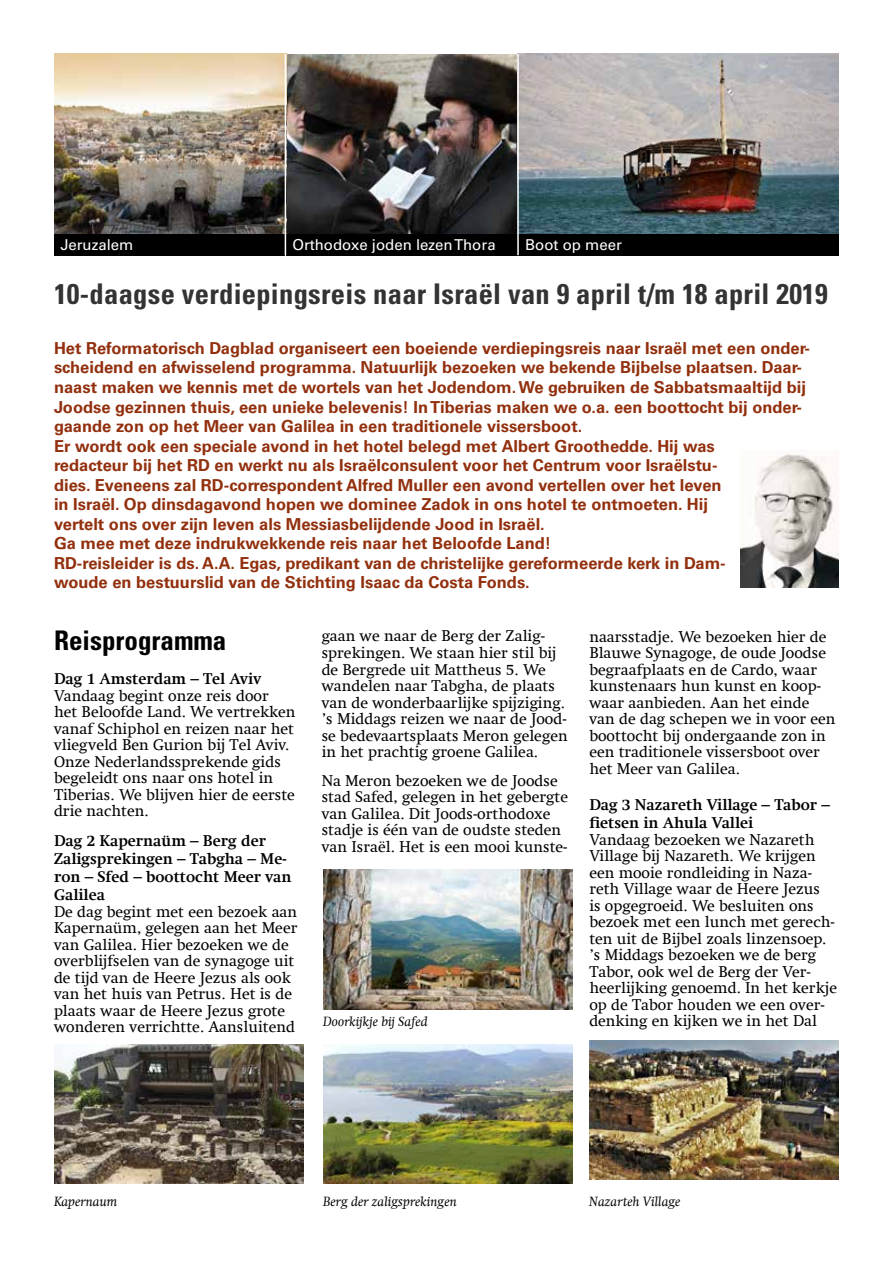
<style>
.page{position:relative;width:893px;height:1263px;background:#fff}
.page>*{position:absolute;margin:0;border:0;box-sizing:border-box;transform-origin:0 0}
.t1{font:700 condensed 28.5px "Univers LT Std";letter-spacing:.01em;color:#333}
.t2{font:700 condensed 27px "Univers LT Std";color:#000}
.t3{font:700 16.5px/19.5px "Univers LT Std";color:#92300e}
.t4{font:15.75px/16.5px "Swift Com";color:#000}
.t5{font:700 15.75px/18px "Swift Com";color:#000}
.t6{font:15px "Univers LT Std";color:#fff}
.t7{font:italic 13.5px "Swift Com";color:#000}
</style>
<div class="page">
<img style="left:54px;top:54px;width:463px;height:180px">
<img style="left:519px;top:54px;width:320px;height:180px">
<img style="left:741px;top:450px;width:98px;height:137px">
<div style="left:54px;top:234px;width:231px;height:21px;background:#000"></div>
<div style="left:286px;top:234px;width:231px;height:21px;background:#000"></div>
<div style="left:519px;top:234px;width:320px;height:21px;background:#000"></div>
<img style="left:54px;top:1044px;width:250px;height:139px">
<img style="left:323px;top:1044px;width:250px;height:139px">
<img style="left:323px;top:870px;width:250px;height:139px">
<img style="left:589px;top:1040px;width:250px;height:139px">
<hr style="left:285px;top:54px;width:1px;height:201px;background:#fff">
<p class="t6" style="left:60px;top:236px;width:75px">Jeruzalem</p>
<p class="t6" style="left:293px;top:236px;width:205px">Orthodoxe joden lezen Thora</p>
<p class="t6" style="left:525px;top:236px;width:98px">Boot op meer</p>
<h1 class="t1" style="left:54px;top:277px;width:775px">10-daagse verdiepingsreis naar Israël van 9 april t/m 18 april 2019</h1>
<p class="t3" style="left:54px;top:339px;width:757px">Het Reformatorisch Dagblad organiseert een boeiende verdiepingsreis naar Israël met een onder&shy;scheidend en afwisselend programma. Natuurlijk bezoeken we bekende Bijbelse plaatsen. Daar&shy;naast maken we kennis met de wortels van het Jodendom. We gebruiken de Sabbatsmaaltijd bij Joodse gezinnen thuis, een unieke belevenis! In Tiberias maken we o.a. een boottocht bij onder&shy;gaande zon op het Meer van Galilea in een traditionele vissersboot.<br>Er wordt ook een speciale avond in het hotel belegd met Albert Groothedde. Hij was<br>redacteur bij het RD en werkt nu als Israëlconsulent voor het Centrum voor Israëlstu-<br>dies. Eveneens zal RD-correspondent Alfred Muller een avond vertellen over het leven<br>in Israël. Op dinsdagavond hopen we dominee Zadok in ons hotel te ontmoeten. Hij<br>vertelt ons over zijn leven als Messiasbelijdende Jood in Israël.<br>Ga mee met deze indrukwekkende reis naar het Beloofde Land!<br>RD-reisleider is ds. A.A. Egas, predikant van de christelijke gereformeerde kerk in Dam-<br>woude en bestuurslid van de Stichting Isaac da Costa Fonds.</p>
<h2 class="t2" style="left:54px;top:623px;width:174px">Reisprogramma</h2>
<p class="t5" style="left:54px;top:670px;width:209px">Dag 1 Amsterdam – Tel Aviv</p>
<p class="t4" style="left:54px;top:687px;width:243px">Vandaag begint onze reis door het Beloofde Land. We vertrekken vanaf Schiphol en reizen naar het vliegveld Ben Gurion bij Tel Aviv.<br>Onze Nederlandssprekende gids begeleidt ons naar ons hotel in<br>Tiberias. We blijven hier de eerste drie nachten.</p>
<p class="t5" style="left:54px;top:832px;width:239px">Dag 2 Kapernaüm – Berg der<br>Zaligsprekingen – Tabgha – Me&shy;ron – Sfed – boottocht Meer van<br>Galilea</p>
<p class="t4" style="left:54px;top:903px;width:245px">De dag begint met een bezoek aan<br>Kapernaüm, gelegen aan het Meer van Galilea. Hier bezoeken we de overblijfselen van de synagoge uit de tijd van de Heere Jezus als ook van het huis van Petrus. Het is de plaats waar de Heere Jezus grote wonderen verrichtte. Aansluitend</p>
<p class="t4" style="left:322px;top:628px;width:248px">gaan we naar de Berg der Zalig&shy;sprekingen. We staan hier stil bij de Bergrede uit Mattheus 5. We wandelen naar Tabgha, de plaats van de wonderbaarlijke spijziging. ’s Middags reizen we naar de Jood&shy;se bedevaartsplaats Meron gelegen in het prachtig groene Galilea.</p>
<p class="t4" style="left:322px;top:772px;width:248px">Na Meron bezoeken we de Joodse stad Safed, gelegen in het gebergte van Galilea. Dit Joods-orthodoxe stadje is één van de oudste steden van Israël. Het is een mooi kunste-</p>
<p class="t7" style="left:323px;top:1014px;width:106px">Doorkijkje bij Safed</p>
<p class="t4" style="left:589px;top:628px;width:248px">naarsstadje. We bezoeken hier de<br>Blauwe Synagoge, de oude Joodse begraafplaats en de Cardo, waar kunstenaars hun kunst en koop&shy;waar aanbieden. Aan het einde van de dag schepen we in voor een boottocht bij ondergaande zon in een traditionele vissersboot over het Meer van Galilea.</p>
<p class="t5" style="left:589px;top:796px;width:242px">Dag 3 Nazareth Village – Tabor – fietsen in Ahula Vallei</p>
<p class="t4" style="left:589px;top:831px;width:249px">Vandaag bezoeken we Nazareth<br>Village bij Nazareth. We krijgen een mooie rondleiding in Naza&shy;reth Village waar de Heere Jezus<br>is opgegroeid. We besluiten ons bezoek met een lunch met gerech&shy;ten uit de Bijbel zoals linzensoep. ’s Middags bezoeken we de berg<br>Tabor, ook wel de Berg der Ver&shy;heerlijking genoemd. In het kerkje op de Tabor houden we een over&shy;denking en kijken we in het Dal</p>
<p class="t7" style="left:54px;top:1193px;width:65px">Kapernaum</p>
<p class="t7" style="left:323px;top:1193px;width:135px">Berg der zaligsprekingen</p>
<p class="t7" style="left:589px;top:1193px;width:93px">Nazarteh Village</p>
</div>
